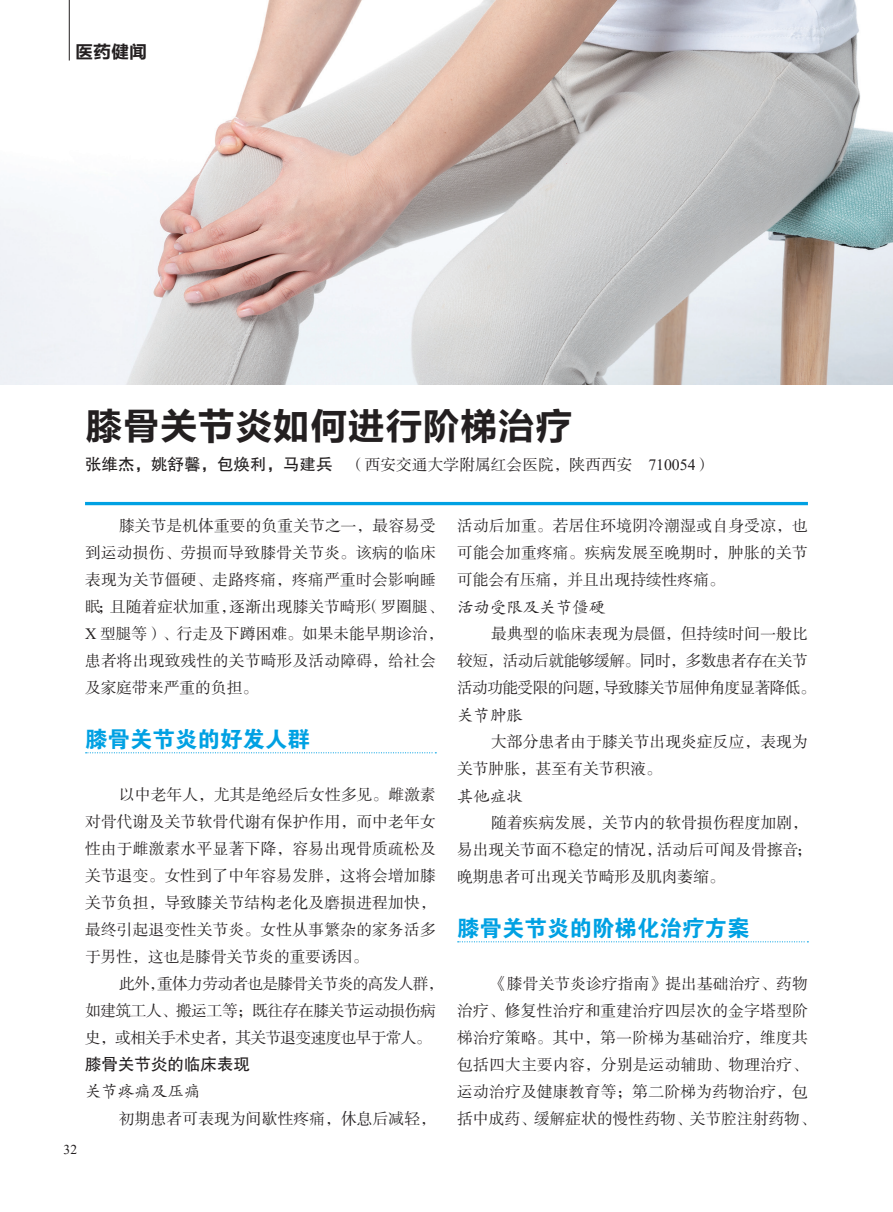
<style>
.page{position:relative;width:893px;height:1212px;background:#fff}
.page>*{position:absolute;margin:0;border:0;box-sizing:border-box;transform-origin:0 0}
.t1{font:37.5px "FZLTCHK GBK1 0";color:#231f20}
.t2{font:22.5px "FZDHTK GBK1 0";color:#00a1e3}
.t3{font:18px "FZLTCHK GBK1 0";color:#231f20}
.t4{font:16.5px "FZKTK GBK1 0";color:#231f20}
.t5{font:16.5px "FZHTK GBK1 0";color:#231f20}
.t6{font:15.75px/27px "FZSSK GBK1 0";letter-spacing:.005em;color:#231f20}
.t7{font:15.75px/27px "FZSSK GBK1 0";letter-spacing:-.045em;color:#231f20}
.t8{font:15.75px/27px "FZSSK GBK1 0";letter-spacing:-.03em;color:#231f20}
.t9{font:13.5px "Times New Roman";color:#231f20}
.s1{font-family:"FZHTK GBK1 0";font-size:16.5px}
.s2{font-family:"Times New Roman"}
</style>
<div class="page">
<img style="left:0;top:0;width:893px;height:384px">
<svg style="left:71px;top:41px;width:76px;height:74px"></svg>
<hr style="left:69px;top:0;width:1px;height:61px;background:#231f20">
<hr style="left:85px;top:502px;width:723px;height:3px;background:#00a1e3">
<svg style="left:86px;top:752px;width:350px;height:1px"></svg>
<svg style="left:458px;top:941px;width:350px;height:1px"></svg>
<p class="t3" style="left:75px;top:42px;width:73px">医药健闻</p>
<h1 class="t1" style="left:85px;top:405px;width:489px">膝骨关节炎如何进行阶梯治疗</h1>
<p class="t6" style="left:85px;top:452px;width:628px"><span class="s1">张维杰，姚舒馨，包焕利，马建兵</span> （西安交通大学附属红会医院，陕西西安 <span class="s2">710054</span>）</p>
<p class="t9" style="left:64px;top:1140px;width:15px">32</p>
<p class="t6" style="left:85px;top:513px;width:360px;text-indent:34px">膝关节是机体重要的负重关节之一，最容易受到运动损伤、劳损而导致膝骨关节炎。该病的临床表现为关节僵硬、走路疼痛，疼痛严重时会影响睡眠；且随着症状加重，逐渐出现膝关节畸形（罗圈腿、<br><span class="s2">X</span> 型腿等）、行走及下蹲困难。如果未能早期诊治，患者将出现致残性的关节畸形及活动障碍，给社会及家庭带来严重的负担。</p>
<h2 class="t2" style="left:85px;top:727px;width:226px">膝骨关节炎的好发人群</h2>
<p class="t6" style="left:85px;top:782px;width:352px;text-align:justify;text-indent:34px">以中老年人，尤其是绝经后女性多见。雌激素对骨代谢及关节软骨代谢有保护作用，而中老年女性由于雌激素水平显著下降，容易出现骨质疏松及关节退变。女性到了中年容易发胖，这将会增加膝关节负担，导致膝关节结构老化及磨损进程加快，最终引起退变性关节炎。女性从事繁杂的家务活多于男性，这也是膝骨关节炎的重要诱因。</p>
<p class="t7" style="left:85px;top:970px;width:360px;text-indent:34px">此外，重体力劳动者也是膝骨关节炎的高发人群，如建筑工人、搬运工等；既往存在膝关节运动损伤病史，或相关手术史者，其关节退变速度也早于常人。</p>
<p class="t5" style="left:85px;top:1055px;width:166px">膝骨关节炎的临床表现</p>
<p class="t4" style="left:85px;top:1083px;width:117px">关节疼痛及压痛</p>
<p class="t6" style="left:119px;top:1106px;width:318px">初期患者可表现为间歇性疼痛，休息后减轻，</p>
<p class="t6" style="left:457px;top:513px;width:352px;text-align:justify">活动后加重。若居住环境阴冷潮湿或自身受凉，也可能会加重疼痛。疾病发展至晚期时，肿胀的关节可能会有压痛，并且出现持续性疼痛。</p>
<p class="t4" style="left:457px;top:598px;width:150px">活动受限及关节僵硬</p>
<p class="t8" style="left:457px;top:621px;width:360px;text-indent:34px">最典型的临床表现为晨僵，但持续时间一般比较短，活动后就能够缓解。同时，多数患者存在关节活动功能受限的问题，导致膝关节屈伸角度显著降低。</p>
<p class="t4" style="left:457px;top:706px;width:67px">关节肿胀</p>
<p class="t6" style="left:457px;top:729px;width:352px;text-indent:34px">大部分患者由于膝关节出现炎症反应，表现为关节肿胀，甚至有关节积液。</p>
<p class="t4" style="left:457px;top:787px;width:67px">其他症状</p>
<p class="t6" style="left:457px;top:810px;width:356px;text-indent:34px">随着疾病发展，关节内的软骨损伤程度加剧，易出现关节面不稳定的情况，活动后可闻及骨擦音；晚期患者可出现关节畸形及肌肉萎缩。</p>
<h2 class="t2" style="left:457px;top:916px;width:294px">膝骨关节炎的阶梯化治疗方案</h2>
<p class="t6" style="left:457px;top:971px;width:360px;text-indent:34px">《膝骨关节炎诊疗指南》提出基础治疗、药物治疗、修复性治疗和重建治疗四层次的金字塔型阶梯治疗策略。其中，第一阶梯为基础治疗，维度共包括四大主要内容，分别是运动辅助、物理治疗、运动治疗及健康教育等；第二阶梯为药物治疗，包括中成药、缓解症状的慢性药物、关节腔注射药物、</p>
</div>
